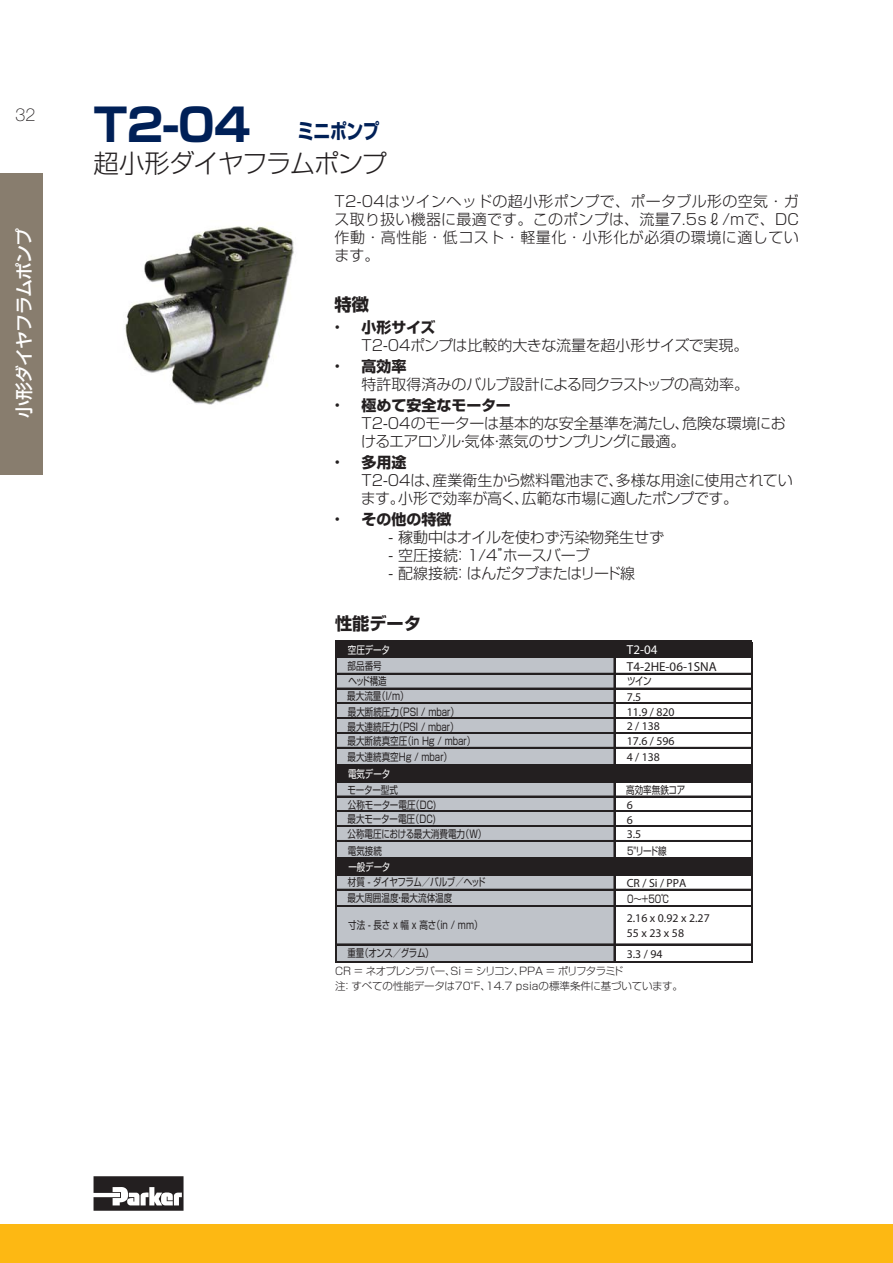
<style>
.page{position:relative;width:893px;height:1263px;background:#fff}
.page>*{position:absolute;margin:0;border:0;box-sizing:border-box;transform-origin:0 0}
.t1{font:45px "Shin Go Pro Bold 90 msp RKSJ H";color:#002057}
.t2{font:25.5px "Shin Go Pro Light 90 msp RKSJ H";letter-spacing:-.055em;color:#231f20}
.t3{font:21px "Shin Go Pro Bold 90 msp RKSJ H";letter-spacing:-.03em;color:#002057;scale:.8 1}
.t4{font:18px "Shin Go Pro Medium 90 msp RKSJ H";letter-spacing:-.05em;color:#fff}
.t5{font:100 18px "Helvetica Neue LT Std";color:#231f20}
.t6{font:17.25px "Shin Go Pro Bold 90 msp RKSJ H";letter-spacing:-.005em;color:#231f20}
.t7{font:15px/18px "Shin Go Pro Light 90 msp RKSJ H";letter-spacing:-.01em;color:#231f20}
.t8{font:15px "Shin Go Pro Bold 90 msp RKSJ H";color:#231f20}
.t9{font:15px "Shin Go Pro Light 90 msp RKSJ H";letter-spacing:-.045em;color:#231f20}
.t10{font:700 13.05px "DIN";color:#231f20}
.t11{font:700 13.05px "DIN";color:#fff}
.t12{font:700 11.85px/14.9px "DIN";color:#231f20}
.t13{font:10.65px/14.9px "Shin Go Pro Regular 90 msp RKSJ H";color:#231f20;scale:.8 1}
.t14{font:10.65px "Shin Go Pro Regular 90 msp RKSJ H";letter-spacing:-.02em;color:#fff;scale:.8 1}
.t15{font:10.5px "Shin Go Pro Light 90 msp RKSJ H";letter-spacing:-.02em;color:#231f20}
.t16{font:10.5px "Shin Go Pro Light 90 msp RKSJ H";letter-spacing:-.065em;color:#231f20}
.s1{font-family:"Shin Go Pro Light 90 msp RKSJ H"}
</style>
<div class="page">
<div style="left:0;top:1225px;width:893px;height:38px;background:#fdb813"></div>
<div style="left:0;top:173px;width:42px;height:301px;background:#887d6e"></div>
<svg style="left:94px;top:1176px;width:90px;height:35px"></svg>
<img style="left:125px;top:226px;width:169px;height:179px">
<div style="left:335px;top:641px;width:417px;height:16px;background:#231f20"></div>
<div style="left:335px;top:657px;width:280px;height:108px;background:#bfc3c9"></div>
<div style="left:335px;top:765px;width:417px;height:17px;background:#231f20"></div>
<div style="left:335px;top:782px;width:280px;height:77px;background:#bfc3c9"></div>
<div style="left:335px;top:858px;width:417px;height:17px;background:#231f20"></div>
<div style="left:335px;top:875px;width:280px;height:87px;background:#bfc3c9"></div>
<hr style="left:335px;top:640px;width:1px;height:323px;background:#231f20">
<hr style="left:614px;top:642px;width:1px;height:319px;background:#231f20">
<hr style="left:750px;top:642px;width:2px;height:321px;background:#231f20">
<hr style="left:336px;top:640px;width:416px;height:2px;background:#231f20">
<hr style="left:336px;top:657px;width:414px;height:1px;background:#231f20">
<hr style="left:336px;top:673px;width:414px;height:1px;background:#231f20">
<hr style="left:336px;top:688px;width:414px;height:1px;background:#231f20">
<hr style="left:336px;top:703px;width:414px;height:1px;background:#231f20">
<hr style="left:336px;top:717px;width:414px;height:1px;background:#231f20">
<hr style="left:336px;top:718px;width:414px;height:1px;background:#231f20">
<hr style="left:336px;top:732px;width:414px;height:1px;background:#231f20">
<hr style="left:336px;top:733px;width:414px;height:1px;background:#231f20">
<hr style="left:336px;top:747px;width:414px;height:2px;background:#231f20">
<hr style="left:336px;top:764px;width:414px;height:1px;background:#231f20">
<hr style="left:336px;top:796px;width:414px;height:1px;background:#231f20">
<hr style="left:336px;top:811px;width:414px;height:1px;background:#231f20">
<hr style="left:336px;top:825px;width:414px;height:1px;background:#231f20">
<hr style="left:336px;top:826px;width:414px;height:1px;background:#231f20">
<hr style="left:336px;top:840px;width:414px;height:2px;background:#231f20">
<hr style="left:336px;top:874px;width:414px;height:2px;background:#231f20">
<hr style="left:336px;top:889px;width:414px;height:1px;background:#231f20">
<hr style="left:336px;top:905px;width:414px;height:1px;background:#231f20">
<hr style="left:336px;top:906px;width:414px;height:1px;background:#231f20">
<hr style="left:336px;top:944px;width:414px;height:1px;background:#231f20">
<hr style="left:336px;top:961px;width:416px;height:2px;background:#231f20">
<p class="t5" style="left:15px;top:104px;width:22px">32</p>
<p class="t4" style="left:17px;top:418px;width:192px;rotate:-90deg">小形ダイヤフラムポンプ</p>
<h1 class="t1" style="left:94px;top:108px;width:159px">T2-04</h1>
<h2 class="t2" style="left:94px;top:154px;width:295px">超小形ダイヤフラムポンプ</h2>
<h3 class="t3" style="left:297px;top:124px;width:104px">ミニポンプ</h3>
<p class="t7" style="left:334px;top:195px;width:466px;text-align:justify">T2-04はツインヘッドの超小形ポンプで、ポータブル形の空気・ガス取り扱い機器に最適です。このポンプは、流量7.5sℓ/mで、DC作動・高性能・低コスト・軽量化・小形化が必須の環境に適しています。</p>
<p class="t6" style="left:334px;top:298px;width:36px">特徴</p>
<p class="t8" style="left:334px;top:322px;width:103px"><span class="s1">•</span> 小形サイズ</p>
<p class="t7" style="left:361px;top:338px;width:388px">T2-04ポンプは比較的大きな流量を超小形サイズで実現。</p>
<p class="t8" style="left:334px;top:361px;width:73px"><span class="s1">•</span> 高効率</p>
<p class="t7" style="left:361px;top:377px;width:389px">特許取得済みのバルブ設計による同クラストップの高効率。</p>
<p class="t8" style="left:334px;top:400px;width:178px"><span class="s1">•</span> 極めて安全なモーター</p>
<p class="t7" style="left:361px;top:416px;width:426px">T2-04のモーターは基本的な安全基準を満たし、危険な環境におけるエアロゾル・気体・蒸気のサンプリングに最適。</p>
<p class="t8" style="left:334px;top:457px;width:73px"><span class="s1">•</span> 多用途</p>
<p class="t7" style="left:361px;top:473px;width:433px">T2-04は、産業衛生から燃料電池まで、多様な用途に使用されています。小形で効率が高く、広範な市場に適したポンプです。</p>
<p class="t8" style="left:334px;top:514px;width:118px"><span class="s1">•</span> その他の特徴</p>
<p class="t7" style="left:388px;top:530px;width:277px">- 稼動中はオイルを使わず汚染物発生せず</p>
<p class="t7" style="left:388px;top:548px;width:203px">- 空圧接続：1/4”ホースバーブ</p>
<p class="t9" style="left:388px;top:568px;width:248px">- 配線接続：はんだタブまたはリード線</p>
<p class="t6" style="left:335px;top:617px;width:87px">性能データ</p>
<p class="t14" style="left:348px;top:646px;width:54px">空圧データ</p>
<p class="t13" style="left:348px;top:660px;width:44px">部品番号</p>
<p class="t11" style="left:627px;top:642px;width:32px">T2-04</p>
<p class="t10" style="left:627px;top:659px;width:91px">T4-2HE-06-1SNA</p>
<p class="t12" style="left:627px;top:689px;width:49px">7.5<br>11.9 / 820<br>2 / 138<br>17.6 / 596</p>
<p class="t12" style="left:627px;top:750px;width:35px">4 / 138</p>
<p class="t12" style="left:627px;top:797px;width:16px">6<br>6<br>3.5</p>
<p class="t13" style="left:348px;top:675px;width:50px">ヘッド構造</p>
<p class="t13" style="left:627px;top:676px;width:32px">ツイン</p>
<p class="t13" style="left:347px;top:690px;width:161px">最大流量（l/m）<br>最大断続圧力（PSI / mbar）<br>最大連続圧力（PSI / mbar）<br>最大断続真空圧（in Hg / mbar）</p>
<p class="t13" style="left:348px;top:751px;width:132px">最大連続真空Hg / mbar）</p>
<p class="t13" style="left:347px;top:784px;width:175px">モーター型式<br>公称モーター電圧（DC)<br>最大モーター電圧（DC)<br>公称電圧における最大消費電力（W）</p>
<p class="t13" style="left:348px;top:845px;width:44px">電気接続</p>
<p class="t14" style="left:348px;top:770px;width:54px">電気データ</p>
<p class="t13" style="left:626px;top:784px;width:75px">高効率無鉄コア</p>
<p class="t13" style="left:627px;top:845px;width:51px">5"リード線</p>
<p class="t13" style="left:627px;top:893px;width:55px">0～+50℃</p>
<p class="t14" style="left:348px;top:863px;width:54px">一般データ</p>
<p class="t13" style="left:347px;top:876px;width:174px;line-height:15.9px">材質 - ダイヤフラム／バルブ／ヘッド最大周囲温度・最大流体温度</p>
<p class="t13" style="left:348px;top:919px;width:170px">寸法 - 長さ x 幅 x 高さ（in / mm）</p>
<p class="t13" style="left:347px;top:947px;width:110px">重量（オンス／グラム）</p>
<p class="t12" style="left:627px;top:876px;width:61px">CR / Si / PPA</p>
<p class="t12" style="left:627px;top:910px;width:84px;line-height:15.8px">2.16 x 0.92 x 2.27<br>55 x 23 x 58</p>
<p class="t12" style="left:627px;top:946px;width:37px">3.3 / 94</p>
<p class="t16" style="left:335px;top:967px;width:290px">CR = ネオプレンラバー、Si = シリコン、PPA = ポリフタラミド</p>
<p class="t15" style="left:335px;top:982px;width:349px">注：すべての性能データは70°F、14.7 psiaの標準条件に基づいています。</p>
</div>
